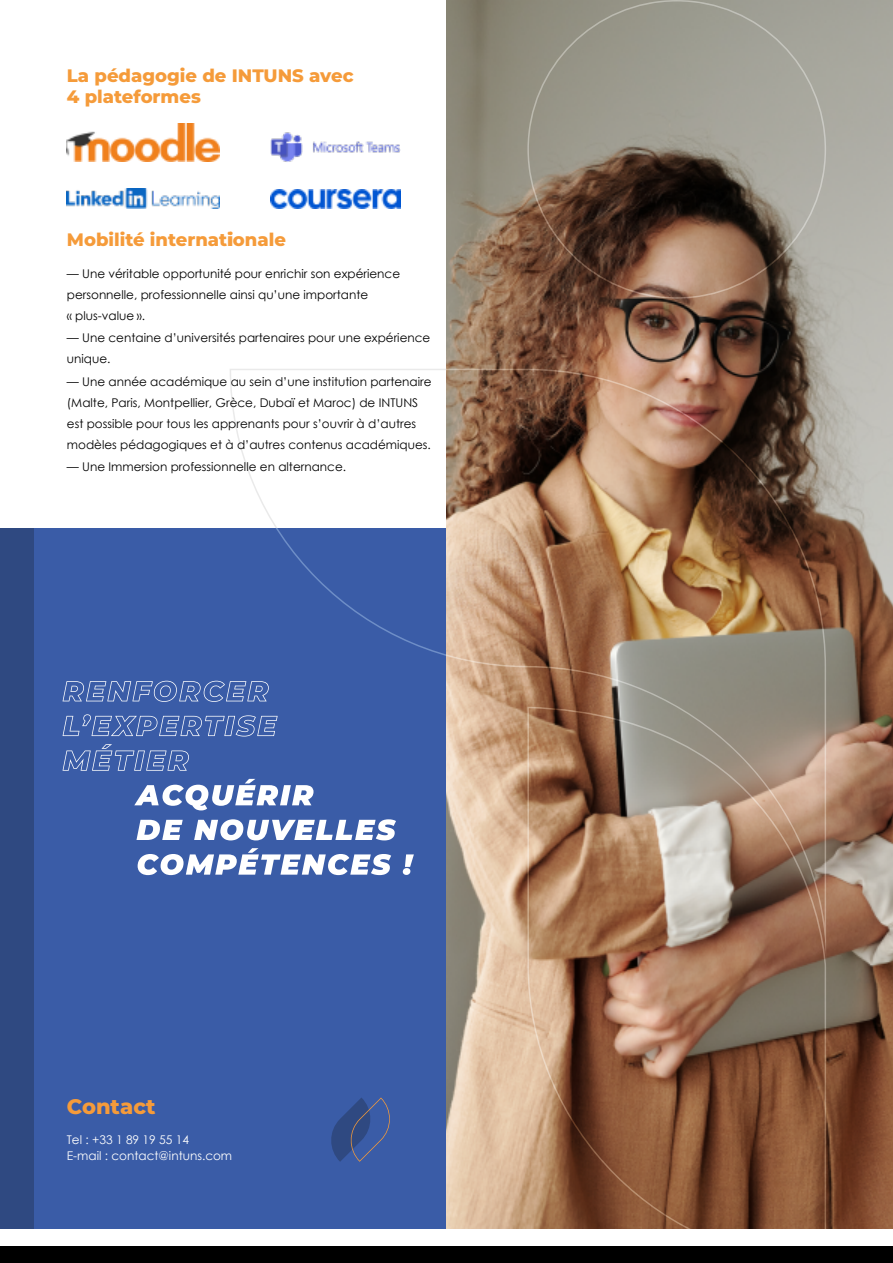
<style>
.page{position:relative;width:893px;height:1263px;background:#fff}
.page>*{position:absolute;margin:0;border:0;box-sizing:border-box;transform-origin:0 0}
.t1{font:800 21px "Montserrat";color:#f59b3a}
.t2{font:800 18px/21.6px "Montserrat";color:#f59b3a}
.t3{font:12px/21px "Century Gothic";color:#000}
.t4{font:12px "Century Gothic";color:#fff}
</style>
<div class="page">
<div style="left:0;top:528px;width:446px;height:735px;background:#3a5ca7"></div>
<svg style="left:63px;top:681px;width:167px;height:21px"></svg>
<svg style="left:63px;top:714px;width:167px;height:22px"></svg>
<svg style="left:63px;top:744px;width:126px;height:27px"></svg>
<svg style="left:134px;top:784px;width:96px;height:26px"></svg>
<svg style="left:136px;top:820px;width:47px;height:20px"></svg>
<svg style="left:194px;top:819px;width:36px;height:21px"></svg>
<svg style="left:138px;top:854px;width:92px;height:21px"></svg>
<img style="left:446px;top:0;width:447px;height:1229px">
<svg style="left:527px;top:966px;width:299px;height:263px;background:#8d6247"></svg>
<img style="left:230px;top:369px;width:596px;height:597px">
<svg style="left:527px;top:0;width:299px;height:299px;background:#887d70"></svg>
<div style="left:0;top:528px;width:33px;height:735px;background:#2f4981"></div>
<div style="left:0;top:1229px;width:893px;height:17px;background:#fff"></div>
<div style="left:0;top:1246px;width:893px;height:17px;background:#000"></div>
<img style="left:67px;top:188px;width:152px;height:21px">
<img style="left:67px;top:123px;width:152px;height:39px">
<img style="left:270px;top:132px;width:131px;height:30px">
<img style="left:270px;top:190px;width:131px;height:18px">
<svg style="left:331px;top:1097px;width:59px;height:65px"></svg>
<h2 class="t2" style="left:67px;top:64px;width:288px">La pédagogie de INTUNS avec<br>4 plateformes</h2>
<h2 class="t2" style="left:67px;top:228px;width:221px">Mobilité internationale</h2>
<p class="t3" style="left:67px;top:263px;width:335px">— Une véritable opportunité pour enrichir son expérience personnelle, professionnelle ainsi qu’une importante<br>« plus-value ».</p>
<p class="t3" style="left:67px;top:327px;width:365px">— Une centaine d’universités partenaires pour une expérience unique.</p>
<p class="t3" style="left:67px;top:371px;width:366px">— Une année académique au sein d’une institution partenaire (Malte, Paris, Montpellier, Grèce, Dubaï et Maroc) de INTUNS est possible pour tous les apprenants pour s’ouvrir à d’autres modèles pédagogiques et à d’autres contenus académiques.</p>
<p class="t3" style="left:67px;top:456px;width:281px">— Une Immersion professionnelle en alternance.</p>
<h1 class="t1" style="left:67px;top:1092px;width:90px">Contact</h1>
<p class="t4" style="left:67px;top:1148px;width:167px">E-mail : contact@intuns.com</p>
<p class="t4" style="left:67px;top:1132px;width:124px">Tel : +33 1 89 19 55 14</p>
</div>
